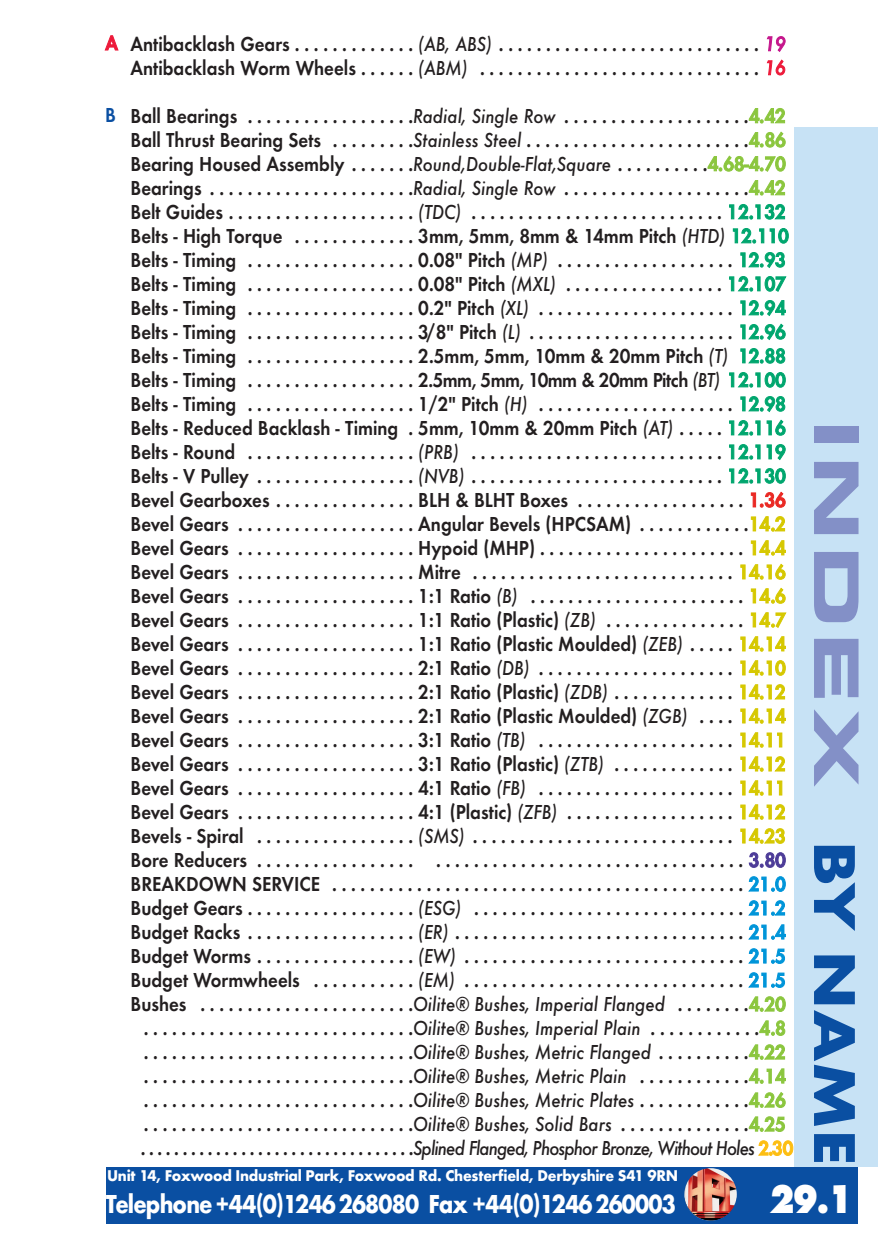
<style>
.page{position:relative;width:893px;height:1259px;background:#fff}
.page>*{position:absolute;margin:0;border:0;box-sizing:border-box;transform-origin:0 0}
.t1{font:700 61.2px "Futura T";color:#0a4fa2;scale:1.2 1}
.t2{font:800 42px "Futura T";color:#fff;scale:.83 1}
.t3{font:700 27px "Futura T";letter-spacing:-.035em;color:#fff;scale:.87 1}
.t4{font:600 21px/24px "Futura T";color:#231f20;text-align:right;scale:.9 1}
.t5{font:italic 500 21px "Futura T";letter-spacing:-.045em;color:#231f20;scale:.9 1}
.t6{font:600 21px "Futura T";letter-spacing:-.02em;color:#231f20;scale:.9 1}
.t7{font:700 16.2px "Futura T";letter-spacing:-.02em;color:#fff;scale:.95 1}
.s1{color:#ed1a3a}
.s2{font-weight:500;font-style:italic}
.s3{font-weight:500;font-style:italic;color:#c5168c}
.s4{font-weight:500;font-style:italic;color:#ed1a3a}
.s5{color:#0a4fa2}
.s6{color:#8bc63e}
.s7{color:#00a66e}
.s8{color:#ea2924}
.s9{color:#d6c801}
.s10{color:#4d3c98}
.s11{color:#0095d9}
.s12{font-weight:600;font-style:normal}
.s13{font-weight:600;font-style:normal;color:#fdbe12}
.s14{font-family:"Square 721 BT";font-stretch:expanded;color:#8390c7}
</style>
<div class="page">
<div style="left:794px;top:128px;width:84px;height:1039px;background:#c7e2f5"></div>
<div style="left:106px;top:1166px;width:751px;height:57px;background:#0a4fa2"></div>
<img style="left:684px;top:1168px;width:53px;height:52px;border-radius:50%">
<p class="t4" style="left:105px;top:32px;width:758px"><span class="s1">A</span> Antibacklash Gears . . . . . . . . . . . . . <span class="s2">(AB, ABS)</span> . . . . . . . . . . . . . . . . . . . . . . . . . . . . <span class="s3">19<br></span>Antibacklash Worm Wheels . . . . . . <span class="s2">(ABM)</span> . . . . . . . . . . . . . . . . . . . . . . . . . . . . . . <span class="s4">16</span></p>
<p class="t4" style="left:105px;top:104px;width:758px"><span class="s5">B</span> Ball Bearings . . . . . . . . . . . . . . . . . .<span class="s2">Radial, Single Row</span> . . . . . . . . . . . . . . . . . . . .<span class="s6">4.42</span></p>
<p class="t4" style="left:131px;top:128px;width:729px">Ball Thrust Bearing Sets . . . . . . . . .<span class="s2">Stainless Steel</span> . . . . . . . . . . . . . . . . . . . . . . . .<span class="s6">4.86</span></p>
<p class="t4" style="left:131px;top:152px;width:729px">Bearing Housed Assembly . . . . . . .<span class="s2">Round,Double-Flat,Square</span> . . . . . . . . . .<span class="s6">4.68-4.70</span></p>
<p class="t4" style="left:131px;top:176px;width:729px">Bearings . . . . . . . . . . . . . . . . . . . . . .<span class="s2">Radial, Single Row</span> . . . . . . . . . . . . . . . . . . . .<span class="s6">4.42</span></p>
<p class="t4" style="left:131px;top:200px;width:729px">Belt Guides . . . . . . . . . . . . . . . . . . . . <span class="s2">(TDC)</span> . . . . . . . . . . . . . . . . . . . . . . . . . . . <span class="s7">12.132</span></p>
<p class="t4" style="left:131px;top:224px;width:733px">Belts - High Torque . . . . . . . . . . . . . 3mm, 5mm, 8mm &amp; 14mm Pitch <span class="s2">(HTD)</span> <span class="s7">12.110</span></p>
<p class="t4" style="left:131px;top:248px;width:729px">Belts - Timing . . . . . . . . . . . . . . . . . . 0.08" Pitch <span class="s2">(MP)</span> . . . . . . . . . . . . . . . . . . . <span class="s7">12.93</span></p>
<p class="t4" style="left:131px;top:272px;width:729px">Belts - Timing . . . . . . . . . . . . . . . . . . 0.08" Pitch <span class="s2">(MXL)</span> . . . . . . . . . . . . . . . . . <span class="s7">12.107</span></p>
<p class="t4" style="left:131px;top:296px;width:729px">Belts - Timing . . . . . . . . . . . . . . . . . . 0.2" Pitch <span class="s2">(XL)</span> . . . . . . . . . . . . . . . . . . . . . <span class="s7">12.94</span></p>
<p class="t4" style="left:131px;top:320px;width:729px">Belts - Timing . . . . . . . . . . . . . . . . . . 3/8" Pitch <span class="s2">(L)</span> . . . . . . . . . . . . . . . . . . . . . . <span class="s7">12.96</span></p>
<p class="t4" style="left:131px;top:344px;width:729px">Belts - Timing . . . . . . . . . . . . . . . . . . 2.5mm, 5mm, 10mm &amp; 20mm Pitch <span class="s2">(T)</span> <span class="s7">12.88</span></p>
<p class="t6" style="left:131px;top:368px;width:729px">Belts - Timing . . . . . . . . . . . . . . . . . . 2.5mm, 5mm, 10mm &amp; 20mm Pitch <span class="s2">(BT)</span> <span class="s7">12.100</span></p>
<p class="t4" style="left:131px;top:392px;width:729px">Belts - Timing . . . . . . . . . . . . . . . . . . 1/2" Pitch <span class="s2">(H)</span> . . . . . . . . . . . . . . . . . . . . . <span class="s7">12.98</span></p>
<p class="t4" style="left:131px;top:416px;width:729px">Belts - Reduced Backlash - Timing . 5mm, 10mm &amp; 20mm Pitch <span class="s2">(AT)</span> . . . . . <span class="s7">12.116</span></p>
<p class="t4" style="left:131px;top:440px;width:729px">Belts - Round . . . . . . . . . . . . . . . . . . <span class="s2">(PRB)</span> . . . . . . . . . . . . . . . . . . . . . . . . . . . <span class="s7">12.119</span></p>
<p class="t4" style="left:131px;top:464px;width:729px">Belts - V Pulley . . . . . . . . . . . . . . . . . <span class="s2">(NVB)</span> . . . . . . . . . . . . . . . . . . . . . . . . . . . <span class="s7">12.130</span></p>
<p class="t4" style="left:131px;top:488px;width:729px">Bevel Gearboxes . . . . . . . . . . . . . . . BLH &amp; BLHT Boxes . . . . . . . . . . . . . . . . . . <span class="s8">1.36</span></p>
<p class="t4" style="left:131px;top:512px;width:729px">Bevel Gears . . . . . . . . . . . . . . . . . . . Angular Bevels (HPCSAM) . . . . . . . . . . . .<span class="s9">14.2</span></p>
<p class="t4" style="left:131px;top:536px;width:729px">Bevel Gears . . . . . . . . . . . . . . . . . . . Hypoid (MHP) . . . . . . . . . . . . . . . . . . . . . . <span class="s9">14.4</span></p>
<p class="t4" style="left:131px;top:560px;width:729px">Bevel Gears . . . . . . . . . . . . . . . . . . . Mitre . . . . . . . . . . . . . . . . . . . . . . . . . . . . <span class="s9">14.16</span></p>
<p class="t4" style="left:131px;top:584px;width:729px">Bevel Gears . . . . . . . . . . . . . . . . . . . 1:1 Ratio <span class="s2">(B)</span> . . . . . . . . . . . . . . . . . . . . . . . <span class="s9">14.6</span></p>
<p class="t4" style="left:131px;top:608px;width:729px">Bevel Gears . . . . . . . . . . . . . . . . . . . 1:1 Ratio (Plastic) <span class="s2">(ZB)</span> . . . . . . . . . . . . . . . <span class="s9">14.7</span></p>
<p class="t4" style="left:131px;top:632px;width:729px">Bevel Gears . . . . . . . . . . . . . . . . . . . 1:1 Ratio (Plastic Moulded) <span class="s2">(ZEB)</span> . . . . . <span class="s9">14.14</span></p>
<p class="t4" style="left:131px;top:656px;width:729px">Bevel Gears . . . . . . . . . . . . . . . . . . . 2:1 Ratio <span class="s2">(DB)</span> . . . . . . . . . . . . . . . . . . . . . <span class="s9">14.10</span></p>
<p class="t4" style="left:131px;top:680px;width:729px">Bevel Gears . . . . . . . . . . . . . . . . . . . 2:1 Ratio (Plastic) <span class="s2">(ZDB)</span> . . . . . . . . . . . . . <span class="s9">14.12</span></p>
<p class="t4" style="left:131px;top:704px;width:729px">Bevel Gears . . . . . . . . . . . . . . . . . . . 2:1 Ratio (Plastic Moulded) <span class="s2">(ZGB)</span> . . . . <span class="s9">14.14</span></p>
<p class="t4" style="left:131px;top:728px;width:729px">Bevel Gears . . . . . . . . . . . . . . . . . . . 3:1 Ratio <span class="s2">(TB)</span> . . . . . . . . . . . . . . . . . . . . . <span class="s9">14.11</span></p>
<p class="t4" style="left:131px;top:752px;width:729px">Bevel Gears . . . . . . . . . . . . . . . . . . . 3:1 Ratio (Plastic) <span class="s2">(ZTB)</span> . . . . . . . . . . . . . <span class="s9">14.12</span></p>
<p class="t4" style="left:131px;top:776px;width:729px">Bevel Gears . . . . . . . . . . . . . . . . . . . 4:1 Ratio <span class="s2">(FB)</span> . . . . . . . . . . . . . . . . . . . . . <span class="s9">14.11</span></p>
<p class="t4" style="left:131px;top:800px;width:729px">Bevel Gears . . . . . . . . . . . . . . . . . . . 4:1 (Plastic) <span class="s2">(ZFB)</span> . . . . . . . . . . . . . . . . . . <span class="s9">14.12</span></p>
<p class="t4" style="left:131px;top:824px;width:729px">Bevels - Spiral . . . . . . . . . . . . . . . . . <span class="s2">(SMS)</span> . . . . . . . . . . . . . . . . . . . . . . . . . . . . <span class="s9">14.23</span></p>
<p class="t4" style="left:131px;top:848px;width:729px">Bore Reducers . . . . . . . . . . . . . . . . . . . . . . . . . . . . . . . . . . . . . . . . . . . . . . . . . . <span class="s10">3.80</span></p>
<p class="t4" style="left:131px;top:872px;width:729px">BREAKDOWN SERVICE . . . . . . . . . . . . . . . . . . . . . . . . . . . . . . . . . . . . . . . . . . . . <span class="s11">21.0</span></p>
<p class="t4" style="left:131px;top:896px;width:729px">Budget Gears . . . . . . . . . . . . . . . . . . <span class="s2">(ESG)</span> . . . . . . . . . . . . . . . . . . . . . . . . . . . . . <span class="s11">21.2</span></p>
<p class="t4" style="left:131px;top:920px;width:729px">Budget Racks . . . . . . . . . . . . . . . . . . <span class="s2">(ER)</span> . . . . . . . . . . . . . . . . . . . . . . . . . . . . . . . <span class="s11">21.4</span></p>
<p class="t4" style="left:131px;top:944px;width:729px">Budget Worms . . . . . . . . . . . . . . . . . <span class="s2">(EW)</span> . . . . . . . . . . . . . . . . . . . . . . . . . . . . . . <span class="s11">21.5</span></p>
<p class="t4" style="left:131px;top:968px;width:729px">Budget Wormwheels . . . . . . . . . . . <span class="s2">(EM)</span> . . . . . . . . . . . . . . . . . . . . . . . . . . . . . . <span class="s11">21.5</span></p>
<p class="t4" style="left:131px;top:992px;width:729px">Bushes . . . . . . . . . . . . . . . . . . . . . . .<span class="s2">Oilite® Bushes, Imperial Flanged</span> . . . . . . . .<span class="s6">4.20</span></p>
<p class="t4" style="left:144px;top:1016px;width:715px">. . . . . . . . . . . . . . . . . . . . . . . . . . . . .<span class="s2">Oilite® Bushes, Imperial Plain</span> . . . . . . . . . . . .<span class="s6">4.8</span></p>
<p class="t4" style="left:144px;top:1040px;width:715px">. . . . . . . . . . . . . . . . . . . . . . . . . . . . .<span class="s2">Oilite® Bushes, Metric Flanged</span> . . . . . . . . . .<span class="s6">4.22</span></p>
<p class="t4" style="left:144px;top:1064px;width:715px">. . . . . . . . . . . . . . . . . . . . . . . . . . . . .<span class="s2">Oilite® Bushes, Metric Plain</span> . . . . . . . . . . . .<span class="s6">4.14</span></p>
<p class="t4" style="left:144px;top:1088px;width:715px">. . . . . . . . . . . . . . . . . . . . . . . . . . . . .<span class="s2">Oilite® Bushes, Metric Plates</span> . . . . . . . . . . . .<span class="s6">4.26</span></p>
<p class="t4" style="left:144px;top:1112px;width:715px">. . . . . . . . . . . . . . . . . . . . . . . . . . . . .<span class="s2">Oilite® Bushes, Solid Bars</span> . . . . . . . . . . . . . .<span class="s6">4.25</span></p>
<p class="t5" style="left:141px;top:1136px;width:726px"><span class="s12">. . . . . . . . . . . . . . . . . . . . . . . . . . . . . . . . .</span>Splined Flanged, Phosphor Bronze, Without Holes <span class="s13">2.30</span></p>
<h1 class="t1" style="left:871px;top:421px;width:621px;rotate:90deg"><span class="s14">INDEX</span> BYNAME</h1>
<p class="t7" style="left:107px;top:1166px;width:603px">Unit 14, Foxwood Industrial Park, Foxwood Rd. Chesterfield, Derbyshire S41 9RN</p>
<p class="t3" style="left:106px;top:1188px;width:657px">Telephone+44(0)1246268080 Fax +44(0)1246 260003</p>
<h2 class="t2" style="left:770px;top:1173px;width:101px">29.1</h2>
</div>
